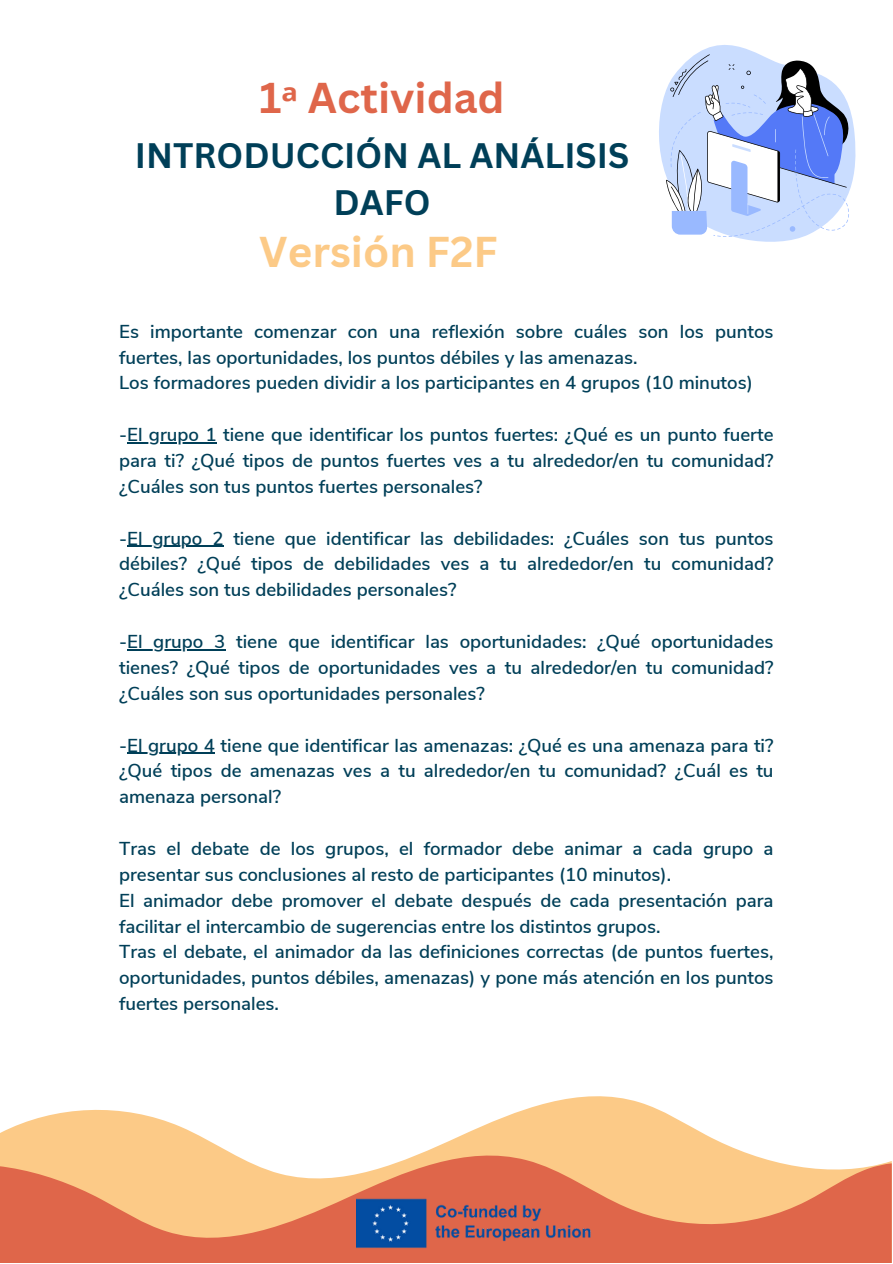
<style>
.page{position:relative;width:893px;height:1264px;background:#fff}
.page>*{position:absolute;margin:0;border:0;box-sizing:border-box;transform-origin:0 0}
.t1{font:700 42px "Canva Sans";color:#df664a}
.t2{font:700 42px "Canva Sans";color:#fcca87}
.t3{font:700 34.5px/47.2px "Canva Sans";color:#003f58;text-align:center}
.t4{font:600 18.6px/25.8px "Nunito Sans";color:#003f58;text-align:justify}
.s1{font-family:"Noto Sans"}
</style>
<div class="page">
<svg style="left:0;top:1096px;width:724px;height:48px"></svg>
<svg style="left:0;top:1144px;width:891px;height:118px;background:#ee9e73"></svg>
<img style="left:356px;top:1196px;width:237px;height:54px">
<svg style="left:659px;top:45px;width:197px;height:197px"></svg>
<svg style="left:666px;top:54px;width:186px;height:183px"></svg>
<hr style="left:127px;top:442px;width:90px;height:1px;background:#003f58">
<hr style="left:127px;top:545px;width:96px;height:2px;background:#003f58">
<hr style="left:127px;top:649px;width:98px;height:1px;background:#003f58">
<hr style="left:127px;top:752px;width:88px;height:1px;background:#003f58">
<p class="t1" style="left:259px;top:68px;width:247px">1<span class="s1">ᵃ</span> Actividad</p>
<p class="t3" style="left:135px;top:131px;width:495px">INTRODUCCIÓN AL ANÁLISIS<br>DAFO</p>
<p class="t2" style="left:259px;top:222px;width:240px">Versión F2F</p>
<p class="t4" style="left:119px;top:319px;width:656px">Es importante comenzar con una reflexión sobre cuáles son los puntos fuertes, las oportunidades, los puntos débiles y las amenazas.</p>
<p class="t4" style="left:119px;top:370px;width:635px">Los formadores pueden dividir a los participantes en 4 grupos (10 minutos)</p>
<p class="t4" style="left:119px;top:422px;width:656px">-El grupo 1 tiene que identificar los puntos fuertes: ¿Qué es un punto fuerte para ti? ¿Qué tipos de puntos fuertes ves a tu alrededor/en tu comunidad? ¿Cuáles son tus puntos fuertes personales?</p>
<p class="t4" style="left:119px;top:525px;width:656px">-El grupo 2 tiene que identificar las debilidades: ¿Cuáles son tus puntos débiles? ¿Qué tipos de debilidades ves a tu alrededor/en tu comunidad? ¿Cuáles son tus debilidades personales?</p>
<p class="t4" style="left:119px;top:629px;width:656px">-El grupo 3 tiene que identificar las oportunidades: ¿Qué oportunidades tienes? ¿Qué tipos de oportunidades ves a tu alrededor/en tu comunidad? ¿Cuáles son sus oportunidades personales?</p>
<p class="t4" style="left:119px;top:732px;width:656px">-El grupo 4 tiene que identificar las amenazas: ¿Qué es una amenaza para ti? ¿Qué tipos de amenazas ves a tu alrededor/en tu comunidad? ¿Cuál es tu amenaza personal?</p>
<p class="t4" style="left:119px;top:836px;width:656px">Tras el debate de los grupos, el formador debe animar a cada grupo a presentar sus conclusiones al resto de participantes (10 minutos).</p>
<p class="t4" style="left:119px;top:887px;width:656px">El animador debe promover el debate después de cada presentación para facilitar el intercambio de sugerencias entre los distintos grupos.</p>
<p class="t4" style="left:119px;top:939px;width:656px">Tras el debate, el animador da las definiciones correctas (de puntos fuertes, oportunidades, puntos débiles, amenazas) y pone más atención en los puntos fuertes personales.</p>
</div>
